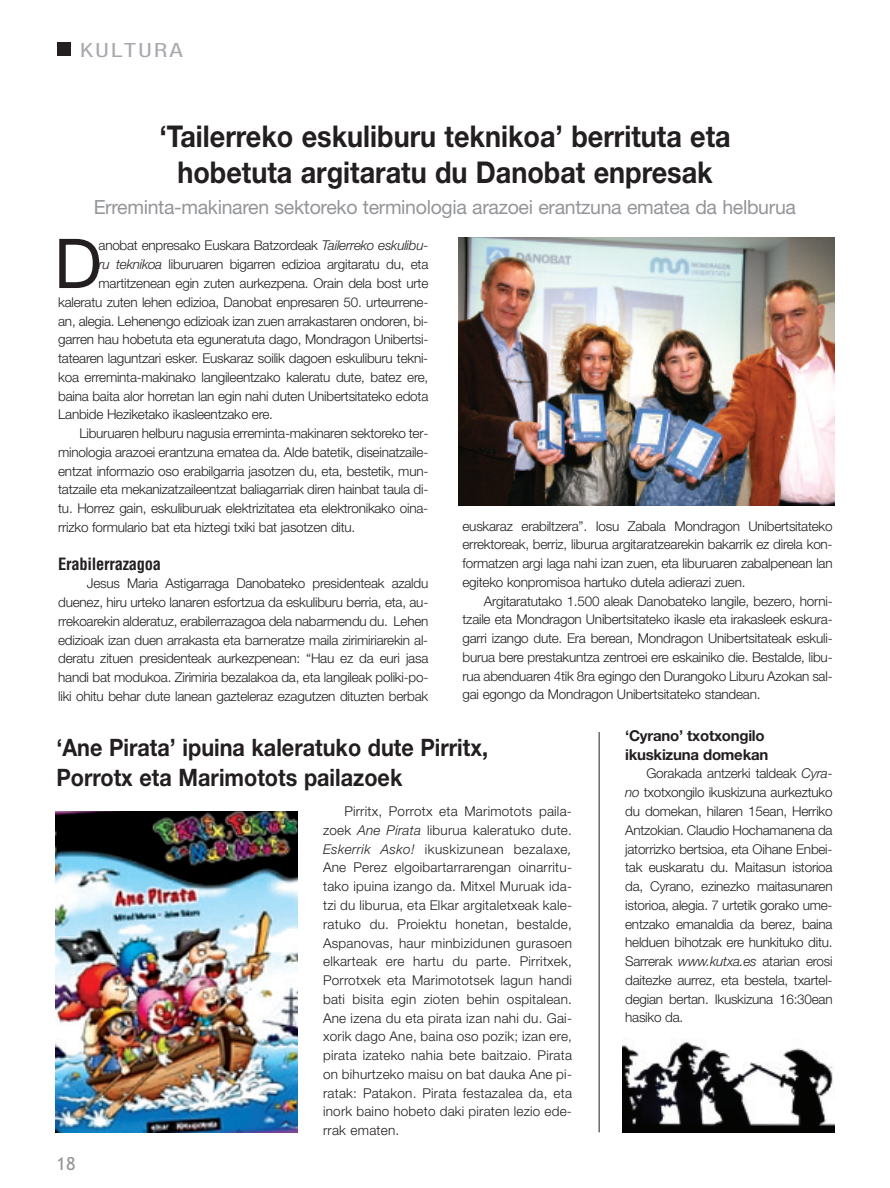
<style>
.page{position:relative;width:890px;height:1188px;background:#fff}
.page>*{position:absolute;margin:0;border:0;box-sizing:border-box;transform-origin:0 0}
.t1{font:300 66px "Helvetica Neue";color:#231f20}
.t2{font:700 30px/36px "Helvetica Neue";color:#231f20;text-align:center;scale:.9 1}
.t3{font:700 24px/30px "Helvetica Neue";color:#231f20;scale:.9 1}
.t4{font:21px "NH57";letter-spacing:.09em;color:#a8a9ad;scale:1.3 1}
.t5{font:19.5px "Helvetica Neue";letter-spacing:-.015em;color:#939598}
.t6{font:18px "Trebuchet MS";color:#939598}
.t7{font:700 condensed 16.5px "Helvetica";letter-spacing:-.015em;color:#231f20}
.t8{font:700 15px/18.8px "Helvetica Neue";letter-spacing:-.015em;color:#231f20}
.t9{font:300 13.5px/18.8px "Helvetica Neue";letter-spacing:-.015em;color:#231f20;text-align:justify}
.s1{font-style:italic}
</style>
<div class="page">
<img style="left:55px;top:42px;width:780px;height:1091px">
<h3 class="t4" style="left:80px;top:43px;width:80px">KULTURA</h3>
<h2 class="t2" style="left:159px;top:121px;width:636px">‘Tailerreko eskuliburu teknikoa’ berrituta eta hobetuta argitaratu du Danobat enpresak</h2>
<h3 class="t5" style="left:94px;top:200px;width:703px">Erreminta-makinaren sektoreko terminologia arazoei erantzuna ematea da helburua</h3>
<h1 class="t1" style="left:55px;top:240px;width:47px">D</h1>
<p class="t9" style="left:98px;top:237px;width:331px">anobat enpresako Euskara Batzordeak <span class="s1">Tailerreko eskulibu-</span></p>
<p class="t9" style="left:98px;top:256px;width:331px"><span class="s1">ru teknikoa</span> liburuaren bigarren edizioa argitaratu du, eta</p>
<p class="t9" style="left:98px;top:275px;width:331px">martitzenean egin zuten aurkezpena. Orain dela bost urte</p>
<p class="t9" style="left:58px;top:294px;width:371px">kaleratu zuten lehen edizioa, Danobat enpresaren 50. urteurrene-</p>
<p class="t9" style="left:58px;top:312px;width:371px">an, alegia. Lehenengo edizioak izan zuen arrakastaren ondoren, bi-</p>
<p class="t9" style="left:58px;top:331px;width:371px">garren hau hobetuta eta eguneratuta dago, Mondragon Unibertsi-</p>
<p class="t9" style="left:58px;top:350px;width:371px">tatearen laguntzari esker. Euskaraz soilik dagoen eskuliburu tekni-</p>
<p class="t9" style="left:58px;top:369px;width:371px">koa erreminta-makinako langileentzako kaleratu dute, batez ere,</p>
<p class="t9" style="left:58px;top:387px;width:371px">baina baita alor horretan lan egin nahi duten Unibertsitateko edota</p>
<p class="t9" style="left:58px;top:406px;width:216px">Lanbide Heziketako ikasleentzako ere.</p>
<p class="t9" style="left:79px;top:425px;width:350px">Liburuaren helburu nagusia erreminta-makinaren sektoreko ter-</p>
<p class="t9" style="left:58px;top:444px;width:371px">minologia arazoei erantzuna ematea da. Alde batetik, diseinatzaile-</p>
<p class="t9" style="left:58px;top:462px;width:371px">entzat informazio oso erabilgarria jasotzen du, eta, bestetik, mun-</p>
<p class="t9" style="left:58px;top:481px;width:371px">tatzaile eta mekanizatzaileentzat baliagarriak diren hainbat taula di-</p>
<p class="t9" style="left:58px;top:500px;width:371px">tu. Horrez gain, eskuliburuak elektrizitatea eta elektronikako oina-</p>
<p class="t9" style="left:58px;top:519px;width:298px">rrizko formulario bat eta hiztegi txiki bat jasotzen ditu.</p>
<p class="t7" style="left:58px;top:554px;width:104px">Erabilerrazagoa</p>
<p class="t9" style="left:58px;top:575px;width:371px;text-indent:29px">Jesus Maria Astigarraga Danobateko presidenteak azaldu duenez, hiru urteko lanaren esfortzua da eskuliburu berria, eta, au&shy;rrekoarekin alderatuz, erabilerrazagoa dela nabarmendu du. Lehen edizioak izan duen arrakasta eta barneratze maila zirimiriarekin al&shy;deratu zituen presidenteak aurkezpenean: “Hau ez da euri jasa handi bat modukoa. Zirimiria bezalakoa da, eta langileak poliki-po&shy;liki ohitu behar dute lanean gazteleraz ezagutzen dituzten berbak</p>
<p class="t9" style="left:462px;top:517px;width:371px">euskaraz erabiltzera”. Iosu Zabala Mondragon Unibertsitateko errektoreak, berriz, liburua argitaratzearekin bakarrik ez direla kon&shy;formatzen argi laga nahi izan zuen, eta liburuaren zabalpenean lan egiteko konpromisoa hartuko dutela adierazi zuen.</p>
<p class="t9" style="left:462px;top:592px;width:372px;text-indent:21px">Argitaratutako 1.500 aleak Danobateko langile, bezero, horni&shy;tzaile eta Mondragon Unibertsitateko ikasle eta irakasleek eskura&shy;garri izango dute. Era berean, Mondragon Unibertsitateak eskuli&shy;burua bere prestakuntza zentroei ere eskainiko die. Bestalde, libu&shy;rua abenduaren 4tik 8ra egingo den Durangoko Liburu Azokan sal&shy;gai egongo da Mondragon Unibertsitateko standean.</p>
<h3 class="t3" style="left:56px;top:734px;width:481px">‘Ane Pirata’ ipuina kaleratuko dute Pirritx,<br>Porrotx eta Marimotots pailazoek</h3>
<p class="t8" style="left:625px;top:727px;width:144px">‘Cyrano’ txotxongilo ikuskizuna domekan</p>
<p class="t9" style="left:625px;top:765px;width:209px;text-indent:21px">Gorakada antzerki taldeak <span class="s1">Cyra&shy;no</span> txotxongilo ikuskizuna aurkeztuko du domekan, hilaren 15ean, Herriko Antzokian. Claudio Hochamanena da jatorrizko bertsioa, eta Oihane Enbei&shy;tak euskaratu du. Maitasun istorioa da, Cyrano, ezinezko maitasunaren istorioa, alegia. 7 urtetik gorako ume&shy;entzako emanaldia da berez, baina helduen bihotzak ere hunkituko ditu.<br>Sarrerak <span class="s1">www.kutxa.es</span> atarian erosi daitezke aurrez, eta bestela, txartel&shy;degian bertan. Ikuskizuna 16:30ean hasiko da.</p>
<p class="t9" style="left:323px;top:803px;width:250px;text-indent:21px">Pirritx, Porrotx eta Marimotots paila&shy;zoek <span class="s1">Ane Pirata</span> liburua kaleratuko dute.<br><span class="s1">Eskerrik Asko!</span> ikuskizunean bezalaxe<span class="s1">, </span>Ane Perez elgoibartarrarengan oinarritu&shy;tako ipuina izango da. Mitxel Muruak ida&shy;tzi du liburua, eta Elkar argitaletxeak kale&shy;ratuko du. Proiektu honetan, bestalde, Aspanovas, haur minbizidunen gurasoen elkarteak ere hartu du parte. Pirritxek, Porrotxek eta Marimototsek lagun handi bati bisita egin zioten behin ospitalean.<br>Ane izena du eta pirata izan nahi du. Gai&shy;xorik dago Ane, baina oso pozik; izan ere, pirata izateko nahia bete baitzaio. Pirata on bihurtzeko maisu on bat dauka Ane pi&shy;ratak: Patakon. Pirata festazalea da, eta inork baino hobeto daki piraten lezio ede&shy;rrak ematen.</p>
<h3 class="t6" style="left:57px;top:1152px;width:20px">18</h3>
</div>
